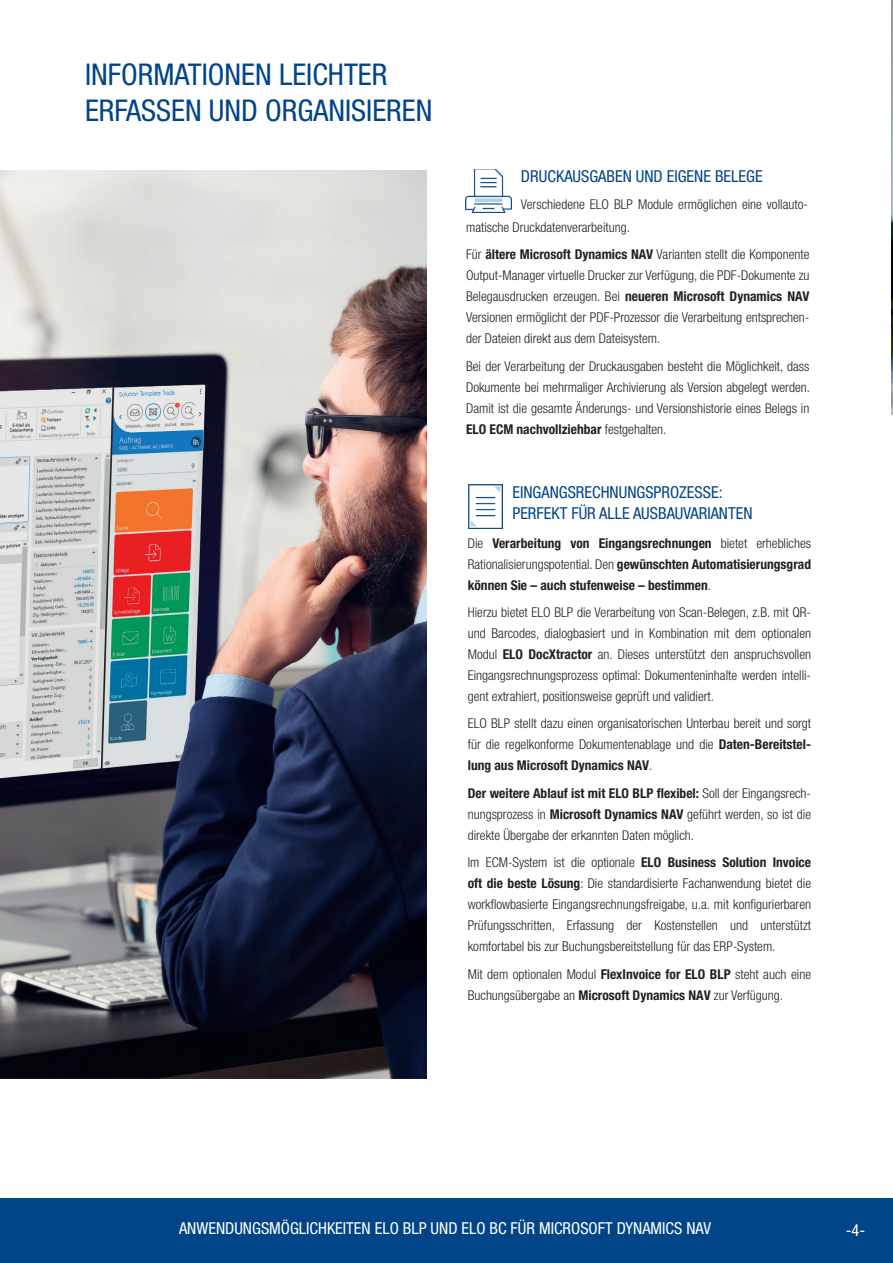
<style>
.page{position:relative;width:893px;height:1263px;background:#fff}
.page>*{position:absolute;margin:0;border:0;box-sizing:border-box;transform-origin:0 0}
.t1{font:condensed 30px/36px "Helvetica Neue LT Std";color:#014588}
.t2{font:condensed 16.5px/21px "Helvetica Neue LT Std";color:#014588}
.t3{font:condensed 16.5px "Helvetica Neue LT Std";color:#fff}
.t4{font:300 condensed 13.5px/21px "Helvetica Neue LT Std";color:#231f20;text-align:justify}
.t5{font:700 condensed 13.5px/21px "Helvetica Neue LT Std";color:#231f20;text-align:justify}
.s1{font-weight:700}
.s2{font-weight:300}
</style>
<div class="page">
<div style="left:0;top:1198px;width:893px;height:65px;background:#014588"></div>
<img style="left:0;top:170px;width:426px;height:908px">
<img style="left:469px;top:485px;width:34px;height:43px">
<img style="left:465px;top:169px;width:47px;height:44px">
<img style="left:892px;top:0;width:1px;height:414px">
<h1 class="t1" style="left:85px;top:56px;width:349px">INFORMATIONEN LEICHTER<br>ERFASSEN UND ORGANISIEREN</h1>
<p class="t2" style="left:521px;top:165px;width:243px">DRUCKAUSGABEN UND EIGENE BELEGE</p>
<p class="t4" style="left:521px;top:194px;width:289px">Verschiedene ELO BLP Module ermöglichen eine vollauto-</p>
<p class="t4" style="left:466px;top:213px;width:345px;line-height:27.5px">matische Druckdatenverarbeitung.<br>Für <span class="s1">ältere Microsoft Dynamics NAV</span> Varianten stellt die Komponente</p>
<p class="t4" style="left:466px;top:265px;width:345px">Output-Manager virtuelle Drucker zur Verfügung, die PDF-Dokumente zu Belegausdrucken erzeugen. Bei <span class="s1">neueren Microsoft Dynamics NAV </span>Versionen ermöglicht der PDF-Prozessor die Verarbeitung entsprechen&shy;der Dateien direkt aus dem Dateisystem.</p>
<p class="t4" style="left:466px;top:355px;width:345px">Bei der Verarbeitung der Druckausgaben besteht die Möglichkeit, dass Dokumente bei mehrmaliger Archivierung als Version abgelegt werden.<br>Damit ist die gesamte Änderungs- und Versionshistorie eines Belegs in <span class="s1">ELO ECM nachvollziehbar</span> festgehalten.</p>
<p class="t2" style="left:512px;top:481px;width:242px">EINGANGSRECHNUNGSPROZESSE:<br>PERFEKT FÜR ALLE AUSBAUVARIANTEN</p>
<p class="t5" style="left:468px;top:532px;width:345px"><span class="s2">Die</span> Verarbeitung von Eingangsrechnungen <span class="s2">bietet erhebliches Rationalisierungspotential. Den</span> gewünschten Automatisierungsgrad können Sie – auch stufenweise – bestimmen<span class="s2">.</span></p>
<p class="t4" style="left:468px;top:602px;width:345px">Hierzu bietet ELO BLP die Verarbeitung von Scan-Belegen, z.B. mit QR&shy;und Barcodes, dialogbasiert und in Kombination mit dem optionalen Modul <span class="s1">ELO DocXtractor</span> an. Dieses unterstützt den anspruchsvollen Eingangsrechnungsprozess optimal: Dokumenteninhalte werden intelli&shy;gent extrahiert, positionsweise geprüft und validiert.</p>
<p class="t4" style="left:468px;top:713px;width:345px">ELO BLP stellt dazu einen organisatorischen Unterbau bereit und sorgt für die regelkonforme Dokumentenablage und die <span class="s1">Daten-Bereitstel&shy;lung aus Microsoft Dynamics NAV</span>.</p>
<p class="t4" style="left:468px;top:782px;width:345px"><span class="s1">Der weitere Ablauf ist mit ELO BLP flexibel:</span> Soll der Eingangsrech&shy;nungsprozess in <span class="s1">Microsoft Dynamics NAV</span> geführt werden, so ist die direkte Übergabe der erkannten Daten möglich.</p>
<p class="t4" style="left:468px;top:852px;width:345px">Im ECM-System ist die optionale <span class="s1">ELO Business Solution Invoice oft die beste Lösung</span>: Die standardisierte Fachanwendung bietet die workflowbasierte Eingangsrechnungsfreigabe, u.a. mit konfigurierbaren Prüfungsschritten, Erfassung der Kostenstellen und unterstützt komfortabel bis zur Buchungsbereitstellung für das ERP-System.</p>
<p class="t4" style="left:468px;top:963px;width:345px">Mit dem optionalen Modul <span class="s1">FlexInvoice for ELO BLP</span> steht auch eine<br>Buchungsübergabe an <span class="s1">Microsoft Dynamics NAV</span> zur Verfügung.</p>
<p class="t3" style="left:179px;top:1219px;width:533px">ANWENDUNGSMÖGLICHKEITEN ELO BLP UND ELO BC FÜR MICROSOFT DYNAMICS NAV</p>
<p class="t3" style="left:846px;top:1221px;width:21px">-4-</p>
</div>
